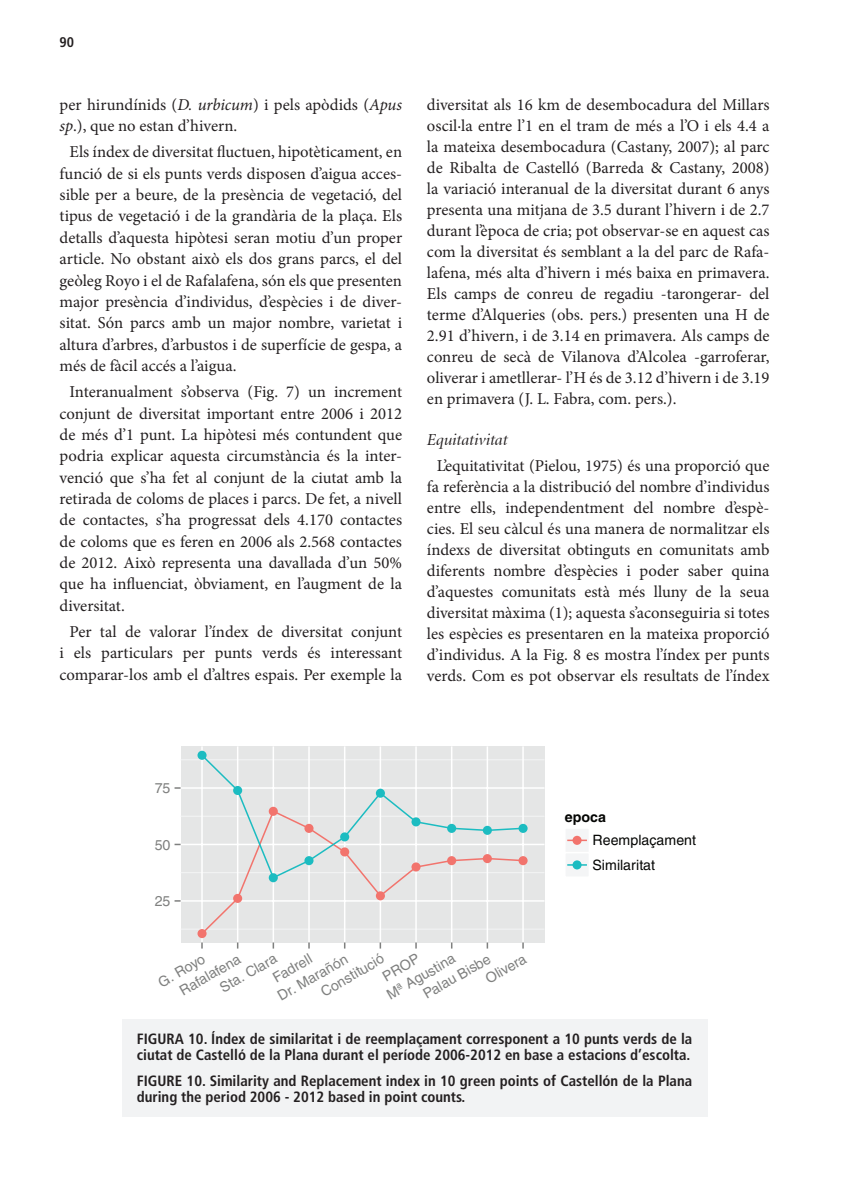
<style>
.page{position:relative;width:844px;height:1191px;background:#fff}
.page>*{position:absolute;margin:0;border:0;box-sizing:border-box;transform-origin:0 0}
.t1{font:16.62px/21px "Minion Pro";color:#231f20;text-align:justify}
.t2{font:italic 16.62px "Minion Display";color:#231f20}
.t3{font:700 condensed 14.88px/15.8px "Frutiger LT Std";color:#231f20}
.t4{font:14.17px "Helvetica";color:#7f807f}
.t5{font:14.17px/24.5px "Helvetica";color:#040503}
.t6{font:700 14.17px "Helvetica";color:#040503}
.t7{font:700 condensed 14px "Frutiger LT Std";color:#231f20}
.s1{font-style:italic}
</style>
<div class="page">
<div style="left:122px;top:1018px;width:585px;height:98px;background:#f2f3f4"></div>
<div style="left:180px;top:746px;width:364px;height:196px;background:#e5e6e6"></div>
<hr style="left:180px;top:928px;width:364px;height:1px;background:#f4f5f6">
<hr style="left:180px;top:872px;width:364px;height:1px;background:#f4f5f6">
<hr style="left:180px;top:816px;width:364px;height:1px;background:#f4f5f6">
<hr style="left:180px;top:759px;width:364px;height:1px;background:#f4f5f6">
<hr style="left:180px;top:900px;width:364px;height:1px;background:#fff">
<hr style="left:180px;top:843px;width:364px;height:2px;background:#fff">
<hr style="left:180px;top:787px;width:364px;height:1px;background:#fff">
<hr style="left:201px;top:746px;width:2px;height:196px;background:#fff">
<hr style="left:237px;top:746px;width:1px;height:196px;background:#fff">
<hr style="left:272px;top:746px;width:2px;height:196px;background:#fff">
<hr style="left:308px;top:746px;width:2px;height:196px;background:#fff">
<hr style="left:344px;top:746px;width:1px;height:196px;background:#fff">
<hr style="left:379px;top:746px;width:2px;height:196px;background:#fff">
<hr style="left:415px;top:746px;width:1px;height:196px;background:#fff">
<hr style="left:451px;top:746px;width:1px;height:196px;background:#fff">
<hr style="left:486px;top:746px;width:2px;height:196px;background:#fff">
<hr style="left:522px;top:746px;width:1px;height:196px;background:#fff">
<svg style="left:200px;top:879px;width:324px;height:56px"></svg>
<svg style="left:200px;top:753px;width:324px;height:126px"></svg>
<svg style="left:197px;top:750px;width:9px;height:10px"></svg>
<div style="left:233px;top:786px;width:9px;height:9px;background:#1cbcc1;border-radius:50%"></div>
<div style="left:269px;top:873px;width:9px;height:9px;background:#1cbcc1;border-radius:50%"></div>
<div style="left:304px;top:856px;width:9px;height:9px;background:#1cbcc1;border-radius:50%"></div>
<div style="left:340px;top:832px;width:9px;height:9px;background:#1cbcc1;border-radius:50%"></div>
<div style="left:376px;top:788px;width:9px;height:9px;background:#1cbcc1;border-radius:50%"></div>
<div style="left:411px;top:817px;width:9px;height:9px;background:#1cbcc1;border-radius:50%"></div>
<div style="left:447px;top:824px;width:9px;height:9px;background:#1cbcc1;border-radius:50%"></div>
<div style="left:482px;top:826px;width:10px;height:9px;background:#1cbcc1;border-radius:50%"></div>
<div style="left:518px;top:824px;width:9px;height:9px;background:#1cbcc1;border-radius:50%"></div>
<div style="left:197px;top:929px;width:9px;height:9px;background:#f2746d;border-radius:50%"></div>
<div style="left:233px;top:894px;width:9px;height:9px;background:#f2746d;border-radius:50%"></div>
<div style="left:269px;top:806px;width:9px;height:10px;background:#f2746d;border-radius:50%"></div>
<div style="left:304px;top:824px;width:9px;height:9px;background:#f2746d;border-radius:50%"></div>
<div style="left:340px;top:847px;width:9px;height:9px;background:#f2746d;border-radius:50%"></div>
<div style="left:376px;top:891px;width:9px;height:9px;background:#f2746d;border-radius:50%"></div>
<div style="left:411px;top:862px;width:9px;height:9px;background:#f2746d;border-radius:50%"></div>
<div style="left:447px;top:856px;width:9px;height:9px;background:#f2746d;border-radius:50%"></div>
<div style="left:482px;top:854px;width:10px;height:9px;background:#f2746d;border-radius:50%"></div>
<div style="left:518px;top:856px;width:9px;height:9px;background:#f2746d;border-radius:50%"></div>
<svg style="left:174px;top:843px;width:6px;height:2px"></svg>
<svg style="left:201px;top:942px;width:2px;height:6px"></svg>
<svg style="left:272px;top:942px;width:2px;height:6px"></svg>
<svg style="left:308px;top:942px;width:2px;height:6px"></svg>
<svg style="left:379px;top:942px;width:2px;height:6px"></svg>
<svg style="left:486px;top:942px;width:2px;height:6px"></svg>
<div style="left:564px;top:828px;width:25px;height:24px;background:#f4f5f6"></div>
<div style="left:564px;top:827px;width:26px;height:26px;border:2px solid #fff"></div>
<svg style="left:567px;top:839px;width:19px;height:2px"></svg>
<div style="left:572px;top:835px;width:9px;height:10px;background:#f2746d;border-radius:50%"></div>
<div style="left:564px;top:852px;width:25px;height:25px;background:#f4f5f6"></div>
<div style="left:564px;top:852px;width:26px;height:26px;border:2px solid #fff"></div>
<div style="left:572px;top:860px;width:9px;height:9px;background:#1cbcc1;border-radius:50%"></div>
<p class="t7" style="left:60px;top:34px;width:16px">90</p>
<p class="t1" style="left:60px;top:94px;width:344px">per hirundínids (<span class="s1">D. urbicum</span>) i pels apòdids (<span class="s1">Apus sp</span>.), que no estan d’hivern.</p>
<p class="t1" style="left:60px;top:141px;width:344px;text-indent:10px">Els índex de diversitat fluctuen, hipotèticament, en funció de si els punts verds disposen d’aigua acces&shy;sible per a beure, de la presència de vegetació, del tipus de vegetació i de la grandària de la plaça. Els detalls d’aquesta hipòtesi seran motiu d’un proper article. No obstant això els dos grans parcs, el del geòleg Royo i el de Rafalafena, són els que presenten major presència d’individus, d’espècies i de diver&shy;sitat. Són parcs amb un major nombre, varietat i altura d’arbres, d’arbustos i de superfície de gespa, a més de fàcil accés a l’aigua.</p>
<p class="t1" style="left:60px;top:381px;width:344px;text-indent:10px">Interanualment s’observa (Fig. 7) un increment conjunt de diversitat important entre 2006 i 2012 de més d’1 punt. La hipòtesi més contundent que podria explicar aquesta circumstància és la inter&shy;venció que s’ha fet al conjunt de la ciutat amb la retirada de coloms de places i parcs. De fet, a nivell de contactes, s’ha progressat dels 4.170 contactes de coloms que es feren en 2006 als 2.568 contactes de 2012. Això representa una davallada d’un 50% que ha influenciat, òbviament, en l’augment de la diversitat.</p>
<p class="t1" style="left:60px;top:621px;width:344px;text-align:center">Per tal de valorar l’índex de diversitat conjunt<br>i els particulars per punts verds és interessant comparar-los amb el d’altres espais. Per exemple la</p>
<p class="t1" style="left:427px;top:94px;width:344px">diversitat als 16 km de desembocadura del Millars oscil·la entre l’1 en el tram de més a l’O i els 4.4 a la mateixa desembocadura (Castany, 2007); al parc de Ribalta de Castelló (Barreda &amp; Castany, 2008) la variació interanual de la diversitat durant 6 anys presenta una mitjana de 3.5 durant l’hivern i de 2.7 durant l’època de cria; pot observar-se en aquest cas com la diversitat és semblant a la del parc de Rafa&shy;lafena, més alta d’hivern i més baixa en primavera.<br>Els camps de conreu de regadiu -tarongerar- del terme d’Alqueries (obs. pers.) presenten una H de 2.91 d’hivern, i de 3.14 en primavera. Als camps de conreu de secà de Vilanova d’Alcolea -garroferar, oliverar i ametllerar- l’H és de 3.12 d’hivern i de 3.19 en primavera (J. L. Fabra, com. pers.).</p>
<p class="t2" style="left:427px;top:432px;width:82px">Equitativitat</p>
<p class="t1" style="left:427px;top:455px;width:344px;text-align:center">L’equitativitat (Pielou, 1975) és una proporció que fa referència a la distribució del nombre d’individus entre ells, independentment del nombre d’espè&shy;cies. El seu càlcul és una manera de normalitzar els índexs de diversitat obtinguts en comunitats amb diferents nombre d’espècies i poder saber quina d’aquestes comunitats està més lluny de la seua diversitat màxima (1); aquesta s’aconseguiria si totes les espècies es presentaren en la mateixa proporció d’individus. A la Fig. 8 es mostra l’índex per punts verds. Com es pot observar els resultats de l’índex</p>
<p class="t4" style="left:155px;top:780px;width:17px">75</p>
<p class="t4" style="left:155px;top:836px;width:17px">50</p>
<p class="t4" style="left:155px;top:892px;width:17px">25</p>
<p class="t6" style="left:564px;top:808px;width:43px">epoca</p>
<p class="t5" style="left:592px;top:828px;width:105px">Reemplaçament<br>Similaritat</p>
<p class="t4" style="left:318px;top:985px;width:72px;rotate:-30deg">Constitució</p>
<p class="t4" style="left:379px;top:970px;width:42px;rotate:-30deg">PROP</p>
<p class="t4" style="left:270px;top:971px;width:44px;rotate:-30deg">Fadrell</p>
<p class="t4" style="left:384px;top:988px;width:78px;rotate:-30deg">Mª A gustina</p>
<p class="t4" style="left:217px;top:981px;width:65px;rotate:-30deg">Sta. Clara</p>
<p class="t4" style="left:482px;top:972px;width:46px;rotate:-30deg">Olivera</p>
<p class="t4" style="left:155px;top:976px;width:53px;rotate:-30deg">G. Royo</p>
<p class="t4" style="left:420px;top:988px;width:77px;rotate:-30deg">Palau B isbe</p>
<p class="t4" style="left:176px;top:984px;width:69px;rotate:-30deg">Rafalafena</p>
<p class="t4" style="left:274px;top:989px;width:80px;rotate:-30deg">Dr. Marañón</p>
<p class="t3" style="left:137px;top:1031px;width:557px">FIGURA 10. Índex de similaritat i de reemplaçament corresponent a 10 punts verds de la ciutat de Castelló de la Plana durant el període 2006-2012 en base a estacions d’escolta.</p>
<p class="t3" style="left:137px;top:1073px;width:557px">FIGURE 10. Similarity and Replacement index in 10 green points of Castellón de la Plana during the period 2006 - 2012 based in point counts.</p>
</div>
